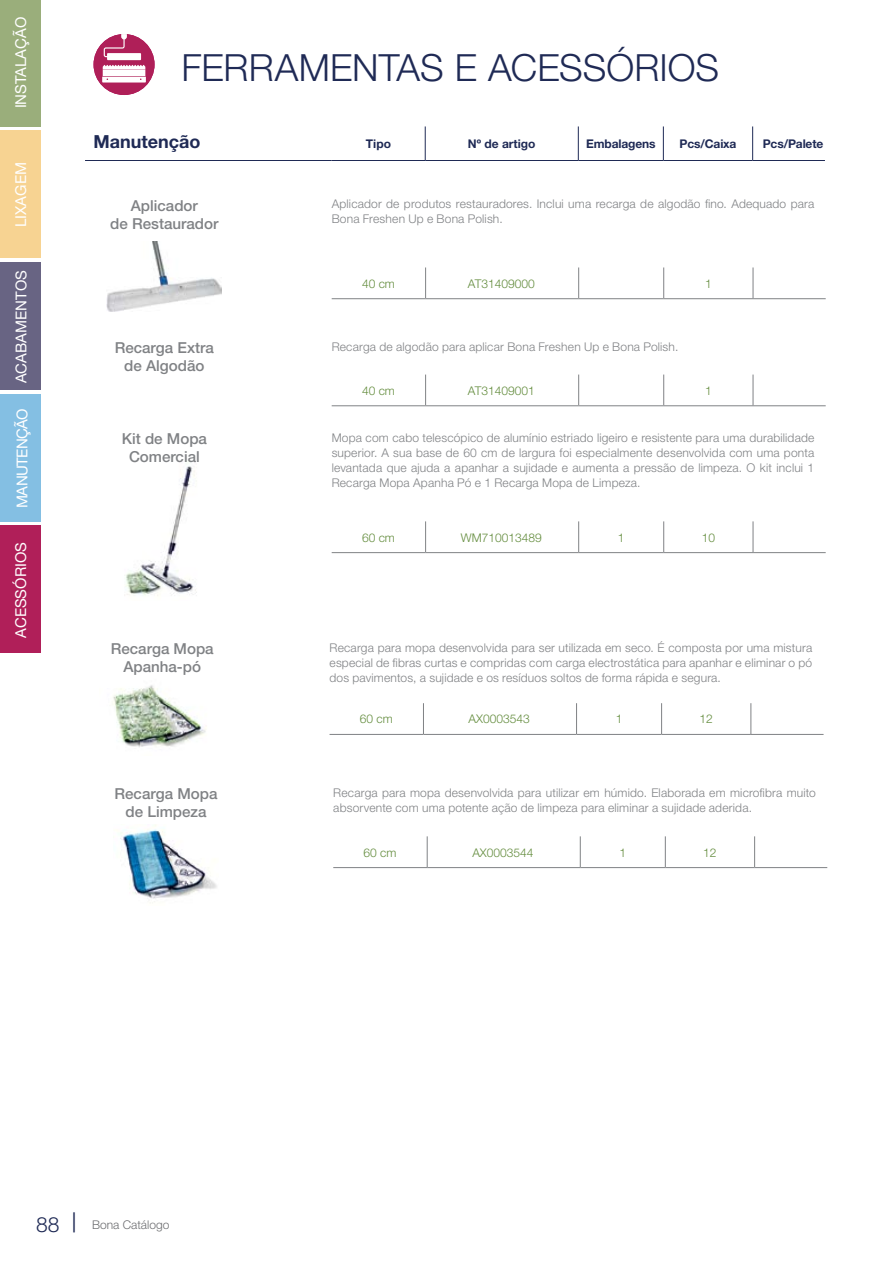
<style>
.page{position:relative;width:893px;height:1263px;background:#fff}
.page>*{position:absolute;margin:0;border:0;box-sizing:border-box;transform-origin:0 0}
.t1{font:300 37.5px "Helvetica Neue";color:#1f2a55}
.t2{font:300 21px "Helvetica Neue";color:#1f2a55}
.t3{font:700 18px "Helvetica Neue";color:#1f2a55}
.t4{font:500 15.15px/18.1px "Helvetica Neue";color:#808285;text-align:center}
.t5{font:15px "Helvetica Neue";color:#fff}
.t6{font:15px "Helvetica Neue";letter-spacing:-.04em;color:#fff}
.t7{font:300 12px/15px "Helvetica Neue";letter-spacing:.015em;color:#808285;text-align:justify}
.t8{font:300 12px "Helvetica Neue";color:#638c3d}
.t9{font:700 12px "Helvetica Neue";letter-spacing:-.01em;color:#1f2a55}
.t10{font:300 12px "Helvetica Neue";color:#6d6e71}
.s1{font-size:27px}
</style>
<div class="page">
<div style="left:94px;top:34px;width:61px;height:61px;background:#af1f58;border-radius:50%"></div>
<svg style="left:102px;top:34px;width:44px;height:49px"></svg>
<div style="left:0;top:0;width:41px;height:126px;background:#9aae7b"></div>
<div style="left:0;top:131px;width:41px;height:127px;background:#f7d392"></div>
<div style="left:0;top:262px;width:41px;height:128px;background:#686483"></div>
<div style="left:0;top:394px;width:41px;height:127px;background:#84bfe3"></div>
<div style="left:0;top:526px;width:41px;height:127px;background:#b01f59"></div>
<hr style="left:578px;top:126px;width:1px;height:34px;background:#1f2a55">
<hr style="left:578px;top:160px;width:85px;height:1px;background:#1f2a55">
<hr style="left:663px;top:126px;width:1px;height:34px;background:#1f2a55">
<hr style="left:663px;top:160px;width:90px;height:1px;background:#1f2a55">
<hr style="left:752px;top:126px;width:1px;height:34px;background:#1f2a55">
<hr style="left:753px;top:160px;width:72px;height:1px;background:#1f2a55">
<hr style="left:85px;top:160px;width:247px;height:1px;background:#1f2a55">
<hr style="left:332px;top:160px;width:93px;height:1px;background:#1f2a55">
<hr style="left:425px;top:126px;width:1px;height:34px;background:#1f2a55">
<hr style="left:425px;top:160px;width:153px;height:1px;background:#1f2a55">
<img style="left:124px;top:466px;width:73px;height:130px">
<hr style="left:663px;top:521px;width:1px;height:31px;background:#808285">
<hr style="left:579px;top:552px;width:85px;height:1px;background:#808285">
<hr style="left:664px;top:552px;width:89px;height:1px;background:#808285">
<hr style="left:753px;top:521px;width:1px;height:31px;background:#808285">
<hr style="left:753px;top:552px;width:73px;height:1px;background:#808285">
<hr style="left:332px;top:552px;width:94px;height:1px;background:#808285">
<hr style="left:425px;top:521px;width:1px;height:31px;background:#808285">
<hr style="left:578px;top:521px;width:1px;height:31px;background:#808285">
<hr style="left:426px;top:552px;width:153px;height:1px;background:#808285">
<hr style="left:663px;top:375px;width:1px;height:30px;background:#808285">
<hr style="left:579px;top:405px;width:85px;height:1px;background:#808285">
<hr style="left:664px;top:405px;width:89px;height:1px;background:#808285">
<hr style="left:753px;top:375px;width:1px;height:30px;background:#808285">
<hr style="left:753px;top:405px;width:73px;height:1px;background:#808285">
<hr style="left:332px;top:405px;width:94px;height:1px;background:#808285">
<hr style="left:425px;top:375px;width:1px;height:30px;background:#808285">
<hr style="left:578px;top:375px;width:1px;height:30px;background:#808285">
<hr style="left:426px;top:405px;width:153px;height:1px;background:#808285">
<hr style="left:663px;top:267px;width:1px;height:31px;background:#808285">
<hr style="left:579px;top:298px;width:85px;height:1px;background:#808285">
<hr style="left:664px;top:298px;width:89px;height:1px;background:#808285">
<hr style="left:753px;top:267px;width:1px;height:31px;background:#808285">
<hr style="left:753px;top:298px;width:73px;height:1px;background:#808285">
<hr style="left:332px;top:298px;width:94px;height:1px;background:#808285">
<hr style="left:425px;top:267px;width:1px;height:31px;background:#808285">
<hr style="left:578px;top:267px;width:1px;height:31px;background:#808285">
<hr style="left:426px;top:298px;width:153px;height:1px;background:#808285">
<img style="left:107px;top:241px;width:115px;height:71px">
<hr style="left:661px;top:703px;width:1px;height:31px;background:#808285">
<hr style="left:577px;top:734px;width:85px;height:1px;background:#808285">
<hr style="left:662px;top:734px;width:89px;height:1px;background:#808285">
<hr style="left:750px;top:703px;width:1px;height:31px;background:#808285">
<hr style="left:751px;top:734px;width:72px;height:1px;background:#808285">
<hr style="left:330px;top:734px;width:93px;height:1px;background:#808285">
<hr style="left:423px;top:703px;width:1px;height:31px;background:#808285">
<hr style="left:576px;top:703px;width:1px;height:31px;background:#808285">
<hr style="left:423px;top:734px;width:154px;height:1px;background:#808285">
<img style="left:112px;top:685px;width:94px;height:62px">
<hr style="left:665px;top:836px;width:1px;height:31px;background:#808285">
<hr style="left:580px;top:867px;width:85px;height:1px;background:#808285">
<hr style="left:665px;top:867px;width:90px;height:1px;background:#808285">
<hr style="left:754px;top:836px;width:1px;height:31px;background:#808285">
<hr style="left:755px;top:867px;width:72px;height:1px;background:#808285">
<hr style="left:333px;top:867px;width:94px;height:1px;background:#808285">
<hr style="left:427px;top:836px;width:1px;height:31px;background:#808285">
<hr style="left:580px;top:836px;width:1px;height:31px;background:#808285">
<hr style="left:427px;top:867px;width:153px;height:1px;background:#808285">
<img style="left:120px;top:825px;width:97px;height:77px">
<p class="t5" style="left:12px;top:108px;width:93px;rotate:-90deg">INSTALAÇÃO</p>
<p class="t5" style="left:12px;top:227px;width:66px;rotate:-90deg">LIXAGEM</p>
<p class="t5" style="left:12px;top:383px;width:115px;rotate:-90deg">ACABAMENTOS</p>
<p class="t6" style="left:13px;top:508px;width:101px;rotate:-90deg">MANUTENÇÃO</p>
<p class="t5" style="left:12px;top:638px;width:97px;rotate:-90deg">ACESSÓRIOS</p>
<h1 class="t1" style="left:182px;top:45px;width:539px">FERRAMENTAS E ACESSÓRIOS</h1>
<h3 class="t3" style="left:94px;top:130px;width:109px">Manutenção</h3>
<p class="t9" style="left:366px;top:136px;width:27px">Tipo</p>
<p class="t9" style="left:468px;top:136px;width:69px">Nº de artigo</p>
<p class="t9" style="left:586px;top:136px;width:71px">Embalagens</p>
<p class="t9" style="left:679px;top:136px;width:59px">Pcs/Caixa</p>
<p class="t9" style="left:763px;top:136px;width:62px">Pcs/Palete</p>
<p class="t4" style="left:110px;top:196px;width:110px">Aplicador<br>de Restaurador</p>
<p class="t7" style="left:332px;top:196px;width:484px">Aplicador de produtos restauradores. Inclui uma recarga de algodão fino. Adequado para<br>Bona Freshen Up e Bona Polish.</p>
<p class="t8" style="left:362px;top:276px;width:34px">40 cm</p>
<p class="t8" style="left:468px;top:276px;width:68px">AT31409000</p>
<p class="t8" style="left:705px;top:276px;width:8px">1</p>
<p class="t4" style="left:115px;top:338px;width:101px">Recarga Extra</p>
<p class="t7" style="left:332px;top:339px;width:348px">Recarga de algodão para aplicar Bona Freshen Up e Bona Polish.</p>
<p class="t4" style="left:124px;top:356px;width:82px">de Algodão</p>
<p class="t8" style="left:362px;top:383px;width:34px">40 cm</p>
<p class="t8" style="left:468px;top:383px;width:68px">AT31409001</p>
<p class="t8" style="left:705px;top:383px;width:8px">1</p>
<p class="t4" style="left:122px;top:429px;width:87px">Kit de Mopa<br>Comercial</p>
<p class="t7" style="left:332px;top:430px;width:484px">Mopa com cabo telescópico de alumínio estriado ligeiro e resistente para uma durabilidade superior. A sua base de 60 cm de largura foi especialmente desenvolvida com uma ponta levantada que ajuda a apanhar a sujidade e aumenta a pressão de limpeza. O kit inclui 1<br>Recarga Mopa Apanha Pó e 1 Recarga Mopa de Limpeza.</p>
<p class="t8" style="left:362px;top:530px;width:34px">60 cm</p>
<p class="t8" style="left:461px;top:530px;width:82px">WM710013489</p>
<p class="t8" style="left:618px;top:530px;width:8px">1</p>
<p class="t8" style="left:702px;top:530px;width:15px">10</p>
<p class="t4" style="left:111px;top:640px;width:104px">Recarga Mopa<br>Apanha-pó</p>
<p class="t7" style="left:330px;top:640px;width:484px">Recarga para mopa desenvolvida para ser utilizada em seco. É composta por uma mistura especial de fibras curtas e compridas com carga electrostática para apanhar e eliminar o pó dos pavimentos, a sujidade e os resíduos soltos de forma rápida e segura.</p>
<p class="t8" style="left:360px;top:712px;width:34px">60 cm</p>
<p class="t8" style="left:469px;top:712px;width:63px">AX0003543</p>
<p class="t8" style="left:616px;top:712px;width:8px">1</p>
<p class="t8" style="left:700px;top:712px;width:15px">12</p>
<p class="t4" style="left:114px;top:784px;width:104px">Recarga Mopa de Limpeza</p>
<p class="t7" style="left:333px;top:785px;width:484px">Recarga para mopa desenvolvida para utilizar em húmido. Elaborada em microfibra muito absorvente com uma potente ação de limpeza para eliminar a sujidade aderida.</p>
<p class="t8" style="left:364px;top:845px;width:34px">60 cm</p>
<p class="t8" style="left:472px;top:845px;width:63px">AX0003544</p>
<p class="t8" style="left:619px;top:845px;width:8px">1</p>
<p class="t8" style="left:703px;top:845px;width:15px">12</p>
<h2 class="t2" style="left:36px;top:1212px;width:43px">88 <span class="s1">|</span></h2>
<p class="t10" style="left:92px;top:1218px;width:79px">Bona Catálogo</p>
</div>
